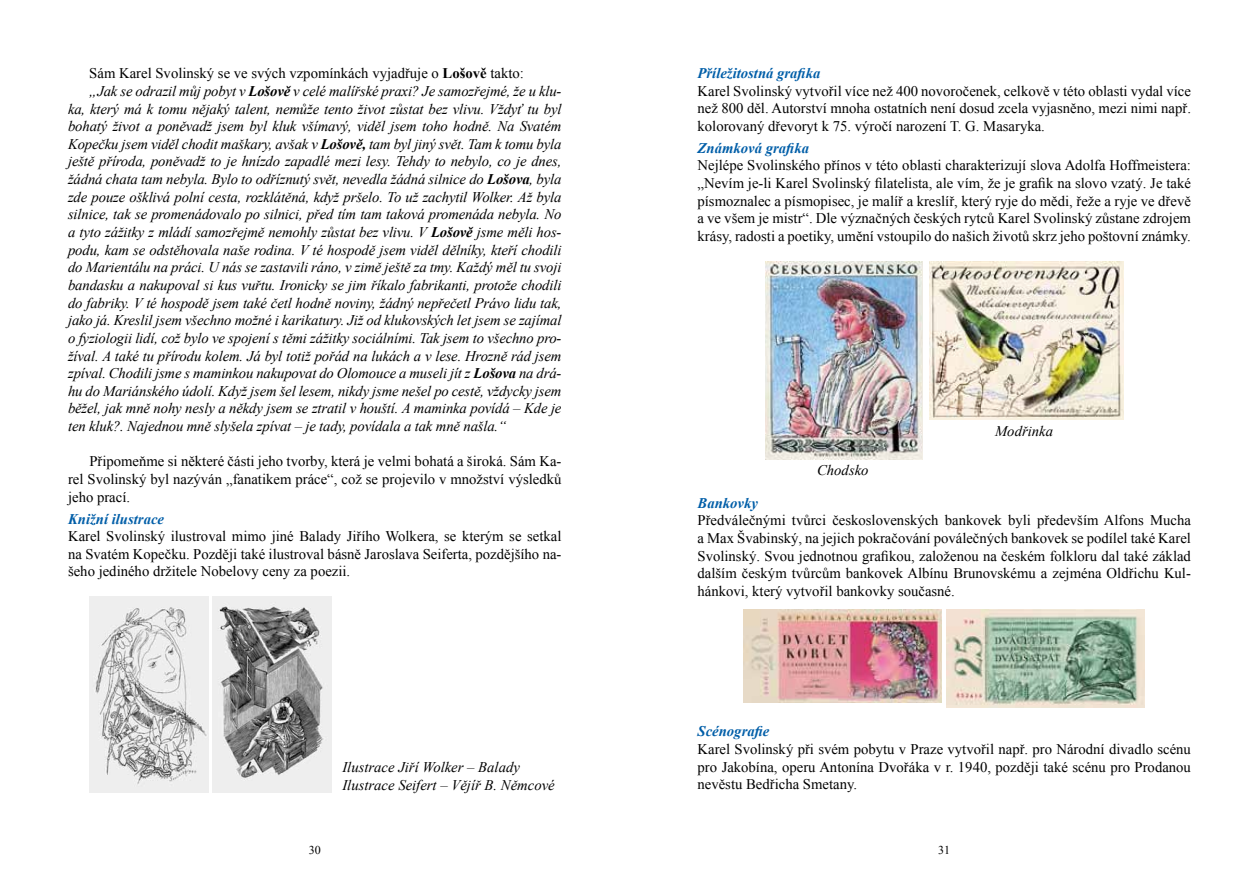
<style>
.page{position:relative;width:1259px;height:893px;background:#fff}
.page>*{position:absolute;margin:0;border:0;box-sizing:border-box;transform-origin:0 0}
.t1{font:italic 14.7px/17.7px "Times New Roman";letter-spacing:-.01em;color:#000}
.t2{font:14.7px/17.7px "Times New Roman";color:#000;text-align:justify}
.t3{font:italic 700 14.7px "Times New Roman";color:#005ea8}
.t4{font:12px "Times New Roman";color:#000}
.s1{font-weight:700}
</style>
<div class="page">
<img style="left:765px;top:262px;width:157px;height:198px">
<img style="left:929px;top:262px;width:194px;height:157px">
<img style="left:744px;top:610px;width:198px;height:92px">
<img style="left:946px;top:610px;width:198px;height:98px">
<img style="left:89px;top:596px;width:119px;height:196px">
<img style="left:213px;top:596px;width:119px;height:196px">
<p class="t2" style="left:89px;top:64px;width:436px">Sám Karel Svolinský se ve svých vzpomínkách vyjadřuje o <span class="s1">Lošově</span> takto:</p>
<p class="t1" style="left:89px;top:82px;width:473px">„Jak se odrazil můj pobyt v <span class="s1">Lošově</span> v celé malířské praxi? Je samozřejmé, že u klu-</p>
<p class="t1" style="left:68px;top:99px;width:495px">ka, který má k tomu nějaký talent, nemůže tento život zůstat bez vlivu. Vždyť tu byl</p>
<p class="t1" style="left:68px;top:117px;width:495px">bohatý život a poněvadž jsem byl kluk všímavý, viděl jsem toho hodně. Na Svatém</p>
<p class="t1" style="left:68px;top:135px;width:495px">Kopečku jsem viděl chodit maškary, avšak v <span class="s1">Lošově,</span> tam byl jiný svět. Tam k tomu byla</p>
<p class="t1" style="left:68px;top:152px;width:495px">ještě příroda, poněvadž to je hnízdo zapadlé mezi lesy. Tehdy to nebylo, co je dnes,</p>
<p class="t1" style="left:68px;top:170px;width:495px">žádná chata tam nebyla. Bylo to odříznutý svět, nevedla žádná silnice do <span class="s1">Lošova</span>, byla</p>
<p class="t1" style="left:68px;top:188px;width:495px">zde pouze ošklivá polní cesta, rozklátěná, když pršelo. To už zachytil Wolker. Až byla</p>
<p class="t1" style="left:68px;top:205px;width:495px">silnice, tak se promenádovalo po silnici, před tím tam taková promenáda nebyla. No</p>
<p class="t1" style="left:68px;top:223px;width:495px">a tyto zážitky z mládí samozřejmě nemohly zůstat bez vlivu. V <span class="s1">Lošově</span> jsme měli hos-</p>
<p class="t1" style="left:68px;top:241px;width:495px">podu, kam se odstěhovala naše rodina. V té hospodě jsem viděl dělníky, kteří chodili</p>
<p class="t1" style="left:68px;top:258px;width:495px">do Marientálu na práci. U nás se zastavili ráno, v zimě ještě za tmy. Každý měl tu svoji</p>
<p class="t1" style="left:68px;top:276px;width:495px">bandasku a nakupoval si kus vuřtu. Ironicky se jim říkalo fabrikanti, protože chodili</p>
<p class="t1" style="left:68px;top:293px;width:495px">do fabriky. V té hospodě jsem také četl hodně noviny, žádný nepřečetl Právo lidu tak,</p>
<p class="t1" style="left:68px;top:311px;width:495px">jako já. Kreslil jsem všechno možné i karikatury. Již od klukovských let jsem se zajímal</p>
<p class="t1" style="left:68px;top:329px;width:495px">o fyziologii lidí, což bylo ve spojení s těmi zážitky sociálními. Tak jsem to všechno pro-</p>
<p class="t1" style="left:68px;top:346px;width:495px">žíval. A také tu přírodu kolem. Já byl totiž pořád na lukách a v lese. Hrozně rád jsem</p>
<p class="t1" style="left:68px;top:364px;width:495px">zpíval. Chodili jsme s maminkou nakupovat do Olomouce a museli jít z <span class="s1">Lošova</span> na drá-</p>
<p class="t1" style="left:68px;top:382px;width:495px">hu do Mariánského údolí. Když jsem šel lesem, nikdy jsme nešel po cestě, vždycky jsem</p>
<p class="t1" style="left:68px;top:399px;width:495px">běžel, jak mně nohy nesly a někdy jsem se ztratil v houští. A maminka povídá – Kde je</p>
<p class="t1" style="left:68px;top:417px;width:440px">ten kluk?. Najednou mně slyšela zpívat – je tady, povídala a tak mně našla.“</p>
<p class="t2" style="left:68px;top:452px;width:495px;text-indent:21px">Připomeňme si některé části jeho tvorby, která je velmi bohatá a široká. Sám Ka&shy;rel Svolinský byl nazýván „fanatikem práce“, což se projevilo v množství výsledků jeho prací.</p>
<p class="t3" style="left:68px;top:508px;width:97px">Knižní ilustrace</p>
<p class="t2" style="left:68px;top:527px;width:495px">Karel Svolinský ilustroval mimo jiné Balady Jiřího Wolkera, se kterým se setkal na Svatém Kopečku. Později také ilustroval básně Jaroslava Seiferta, pozdějšího na&shy;šeho jediného držitele Nobelovy ceny za poezii.</p>
<p class="t1" style="left:342px;top:758px;width:214px">Ilustrace Jiří Wolker – Balady<br>Ilustrace Seifert – Vějíř B. Němcové</p>
<p class="t3" style="left:697px;top:63px;width:124px">Příležitostná grafika</p>
<p class="t2" style="left:697px;top:82px;width:495px">Karel Svolinský vytvořil více než 400 novoročenek, celkově v této oblasti vydal více než 800 děl. Autorství mnoha ostatních není dosud zcela vyjasněno, mezi nimi např. kolorovaný dřevoryt k 75. výročí narození T. G. Masaryka.</p>
<p class="t3" style="left:697px;top:138px;width:113px">Známková grafika</p>
<p class="t2" style="left:697px;top:156px;width:495px">Nejlépe Svolinského přínos v této oblasti charakterizují slova Adolfa Hoffmeistera: „Nevím je-li Karel Svolinský filatelista, ale vím, že je grafik na slovo vzatý. Je také písmoznalec a písmopisec, je malíř a kreslíř, který ryje do mědi, řeže a ryje ve dřevě a ve všem je mistr“. Dle význačných českých rytců Karel Svolinský zůstane zdrojem krásy, radosti a poetiky, umění vstoupilo do našich životů skrz jeho poštovní známky.</p>
<p class="t1" style="left:817px;top:461px;width:53px">Chodsko</p>
<p class="t1" style="left:995px;top:421px;width:59px">Modřinka</p>
<p class="t3" style="left:697px;top:493px;width:62px">Bankovky</p>
<p class="t2" style="left:697px;top:511px;width:495px">Předválečnými tvůrci československých bankovek byli především Alfons Mucha a Max Švabinský, na jejich pokračování poválečných bankovek se podílel také Karel Svolinský. Svou jednotnou grafikou, založenou na českém folkloru dal také základ dalším českým tvůrcům bankovek Albínu Brunovskému a zejména Oldřichu Kul&shy;hánkovi, který vytvořil bankovky současné.</p>
<p class="t3" style="left:697px;top:721px;width:73px">Scénografie</p>
<p class="t2" style="left:697px;top:740px;width:495px">Karel Svolinský při svém pobytu v Praze vytvořil např. pro Národní divadlo scénu pro Jakobína, operu Antonína Dvořáka v r. 1940, později také scénu pro Prodanou nevěstu Bedřicha Smetany.</p>
<p class="t4" style="left:309px;top:842px;width:13px">30</p>
<p class="t4" style="left:938px;top:842px;width:13px">31</p>
</div>
